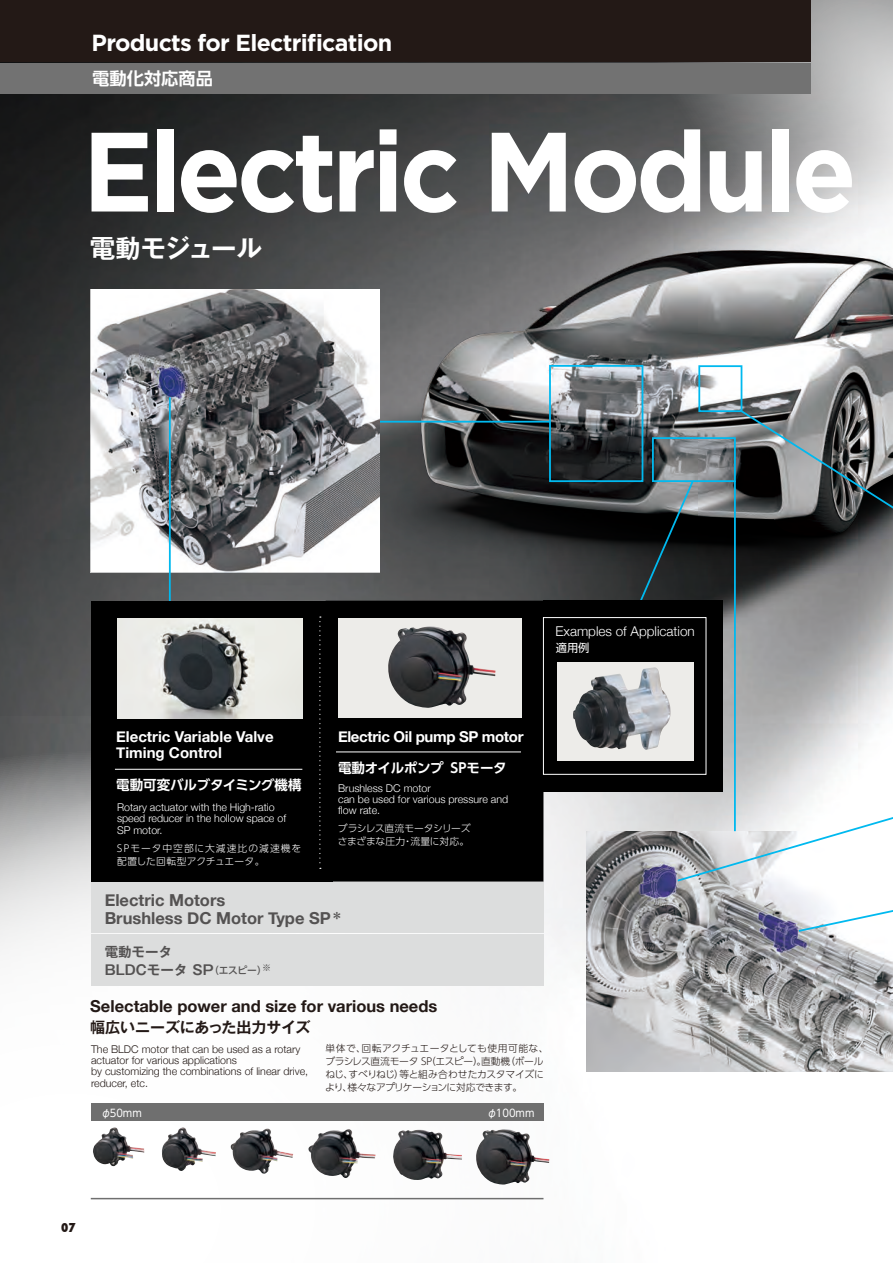
<style>
.page{position:relative;width:893px;height:1263px;background:#fff}
.page>*{position:absolute;margin:0;border:0;box-sizing:border-box;transform-origin:0 0}
.t1{font:700 112.5px "Gotham";letter-spacing:-.04em;color:#fff;scale:.94 1}
.t2{font:700 25.5px "Gothic MB101 Pro De";letter-spacing:-.025em;color:#fff}
.t3{font:700 23.25px "Gotham";letter-spacing:-.03em;color:#fff}
.t4{font:700 17.25px "UD Shin Go Pro De";color:#fff}
.t5{font:700 16.5px/18.6px "Helvetica Neue";color:#545252}
.t6{font:700 16.5px "Helvetica Neue";color:#231916}
.t7{font:700 15px/16.5px "Helvetica Neue";color:#fff}
.t8{font:700 15px "Helvetica Neue";letter-spacing:-.025em;color:#fff}
.t9{font:700 15px "Gothic MB101 Pro De";color:#231916}
.t10{font:700 13.5px "UD Shin Go Pro De";letter-spacing:-.02em;color:#fff}
.t11{font:700 13.5px/18px "Gothic MB101 Pro De";color:#545252}
.t12{font:300 13.5px "Helvetica Neue";color:#fff}
.t13{font:800 condensed 12px "Futura";color:#231916}
.t14{font:11.25px "UD Shin Go Pro";color:#fff}
.t15{font:300 10.65px/11.2px "Helvetica Neue";color:#fff}
.t16{font:300 10.65px/11.2px "Helvetica Neue";color:#231916}
.t17{font:10.5px "UD Shin Go Pro";color:#fff;scale:.95 1}
.t18{font:300 9.75px/12.8px "UD Shin Go Pro";letter-spacing:-.025em;color:#231916}
.t19{font:300 9.75px/12.8px "UD Shin Go Pro";letter-spacing:.07em;color:#fff}
.t20{font:300 9.75px/12.8px "UD Shin Go Pro";letter-spacing:-.015em;color:#fff}
.s1{font-family:"UD Shin Go Pro";font-weight:500;font-size:9.75px}
</style>
<div class="page">
<img style="left:0;top:61px;width:893px;height:655px">
<svg style="left:610px;top:0;width:283px;height:197px;background:#939394"></svg>
<img style="left:452px;top:197px;width:441px;height:424px">
<svg style="left:329px;top:196px;width:123px;height:405px;background:#575859"></svg>
<img style="left:421px;top:251px;width:472px;height:285px">
<svg style="left:0;top:716px;width:883px;height:484px"></svg>
<hr style="left:734px;top:481px;width:2px;height:351px;background:#00b9ef">
<div style="left:549px;top:365px;width:94px;height:117px;border:2px solid #00b9ef"></div>
<div style="left:698px;top:365px;width:44px;height:47px;border:2px solid #00b9ef"></div>
<div style="left:652px;top:437px;width:84px;height:45px;border:2px solid #00b9ef"></div>
<svg style="left:739px;top:409px;width:154px;height:122px;background:#595c5e"></svg>
<svg style="left:639px;top:479px;width:56px;height:122px;background:#30393c"></svg>
<img style="left:586px;top:832px;width:307px;height:240px">
<hr style="left:352px;top:421px;width:198px;height:2px;background:#00b9ef">
<img style="left:91px;top:290px;width:288px;height:282px">
<div style="left:543px;top:601px;width:180px;height:191px;background:#000"></div>
<hr style="left:169px;top:397px;width:2px;height:204px;background:#00b9ef">
<div style="left:91px;top:881px;width:452px;height:52px;background:#dcdddd"></div>
<div style="left:91px;top:934px;width:452px;height:52px;background:#dcdddd"></div>
<div style="left:91px;top:1103px;width:453px;height:18px;background:#6f6f6f"></div>
<img style="left:93px;top:1127px;width:51px;height:39px">
<img style="left:162px;top:1127px;width:54px;height:44px">
<img style="left:230px;top:1128px;width:63px;height:46px">
<img style="left:308px;top:1129px;width:68px;height:49px">
<img style="left:391px;top:1130px;width:71px;height:50px">
<img style="left:476px;top:1129px;width:73px;height:56px">
<div style="left:91px;top:601px;width:242px;height:280px;background:#000"></div>
<hr style="left:115px;top:769px;width:187px;height:1px;background:#fff">
<img style="left:117px;top:618px;width:185px;height:100px">
<div style="left:326px;top:601px;width:217px;height:280px;background:#000"></div>
<hr style="left:336px;top:751px;width:185px;height:1px;background:#fff">
<div style="left:338px;top:618px;width:184px;height:100px;background:#edece9"></div>
<img style="left:388px;top:626px;width:108px;height:82px">
<hr style="left:91px;top:1198px;width:452px;height:1px;background:#6f6f6f">
<div style="left:557px;top:663px;width:136px;height:98px;background:#edece9"></div>
<img style="left:573px;top:667px;width:98px;height:83px">
<div style="left:543px;top:617px;width:163px;height:158px;border:1px solid #fff"></div>
<svg style="left:677px;top:814px;width:216px;height:119px"></svg>
<svg style="left:319px;top:616px;width:2px;height:253px"></svg>
<div style="left:0;top:0;width:810px;height:61px;background:#231916"></div>
<div style="left:0;top:63px;width:810px;height:30px;background:#727272"></div>
<h3 class="t3" style="left:92px;top:27px;width:302px">Products for Electrification</h3>
<h3 class="t4" style="left:92px;top:65px;width:122px">電動化対応商品</h3>
<h1 class="t1" style="left:83px;top:97px;width:825px">Electric Module</h1>
<h2 class="t2" style="left:90px;top:227px;width:174px">電動モジュール</h2>
<p class="t12" style="left:555px;top:622px;width:141px">Examples of Application</p>
<p class="t14" style="left:556px;top:639px;width:35px">適用例</p>
<h3 class="t7" style="left:116px;top:728px;width:159px">Electric Variable Valve<br>Timing Control</h3>
<p class="t10" style="left:116px;top:774px;width:187px">電動可変バルブタイミング機構</p>
<p class="t15" style="left:117px;top:801px;width:171px">Rotary actuator with the High-ratio speed reducer in the hollow space of<br>SP motor.</p>
<p class="t19" style="left:115px;top:841px;width:188px">ＳＰモータ中空部に大減速比の減速機を配置した回転型アクチュエータ。</p>
<h3 class="t8" style="left:338px;top:727px;width:187px">Electric Oil pump SP motor</h3>
<p class="t10" style="left:338px;top:757px;width:170px">電動オイルポンプ SPモータ</p>
<p class="t15" style="left:338px;top:782px;width:172px">Brushless DC motor<br>can be used for various pressure and flow rate.</p>
<p class="t20" style="left:338px;top:822px;width:134px">ブラシレス直流モータシリーズさまざまな圧力・流量に対応。</p>
<h3 class="t5" style="left:105px;top:890px;width:238px">Electric Motors<br>Brushless DC Motor Type SP <sup>＊</sup></h3>
<p class="t11" style="left:105px;top:941px;width:168px">電動モータ<br>BLDCモータ SP<span class="s1">（エスピー）</span><sup>※</sup></p>
<h3 class="t6" style="left:90px;top:995px;width:349px">Selectable power and size for various needs</h3>
<h3 class="t9" style="left:90px;top:1015px;width:222px">幅広いニーズにあった出力サイズ</h3>
<p class="t16" style="left:91px;top:1043px;width:219px">The BLDC motor that can be used as a rotary actuator for various applications<br>by customizing the combinations of linear drive, reducer, etc.</p>
<p class="t18" style="left:325px;top:1042px;width:225px">単体で、回転アクチュエータとしても使用可能な、ブラシレス直流モータ S（エスピー）。直動機（ボール</p>
<p class="t18" style="left:325px;top:1055px;width:220px;text-indent:101px">P<br>ねじ、すべりねじ）等と組み合わせたカスタマイズにより、様々なアプリケーションに対応できます。</p>
<p class="t17" style="left:101px;top:1104px;width:44px">φ50mm</p>
<p class="t17" style="left:487px;top:1104px;width:51px">φ100mm</p>
<p class="t13" style="left:61px;top:1219px;width:16px">07</p>
</div>
